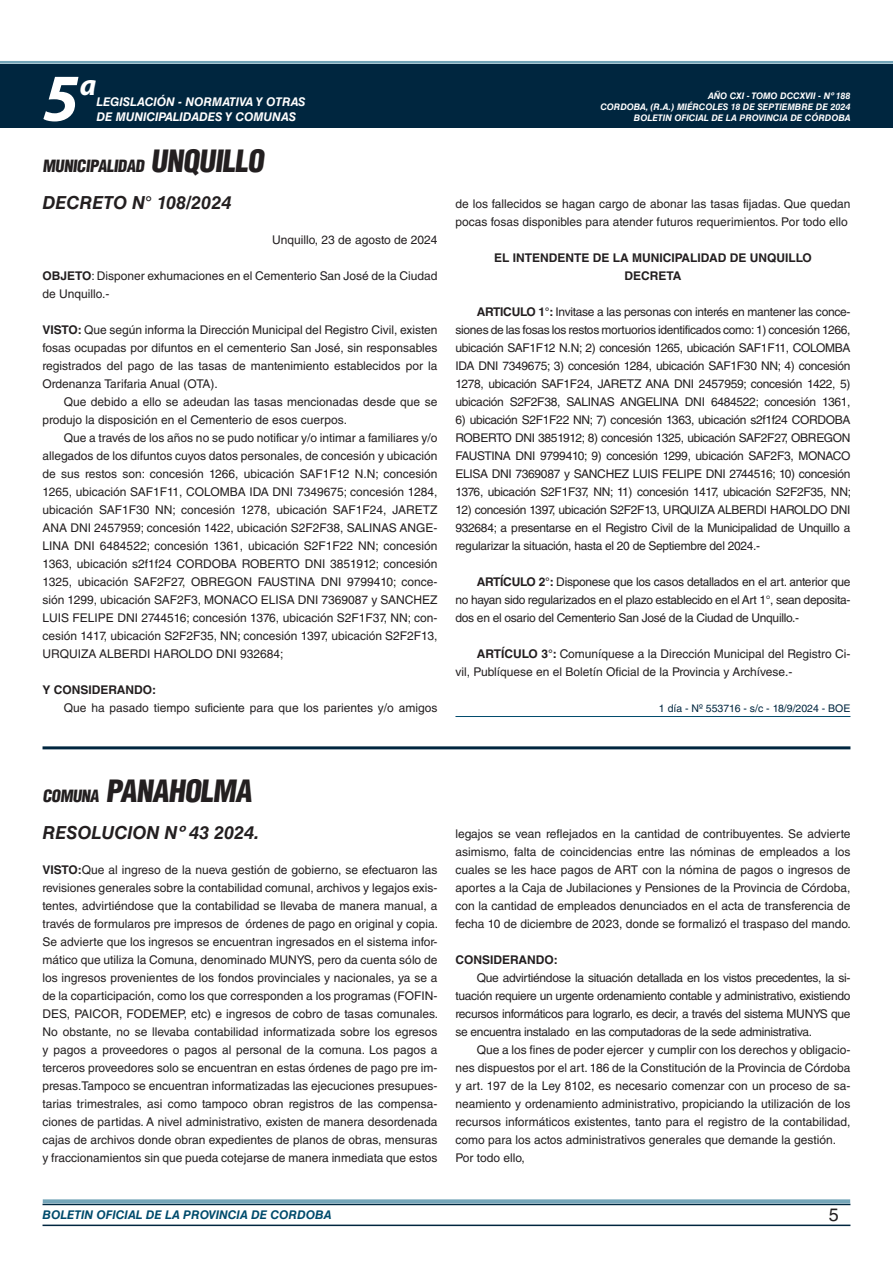
<style>
.page{position:relative;width:893px;height:1263px;background:#fff}
.page>*{position:absolute;margin:0;border:0;box-sizing:border-box;transform-origin:0 0}
.t1{font:italic 700 67.5px "Myriad Pro";color:#fff}
.BASE{font:900 condensed 30px "Helvetica LT Std";color:#231f20}
.t2{font:italic 700 30px "Myriad Pro";color:#fff}
.NOMBRE_DE_MINISTERIO{font:italic 700 18px "Helvetica LT Std";color:#231f20}
.t3{font:18px "Helvetica LT Std";color:#231f20}
.BASE-2{font:900 condensed 16.5px "Helvetica LT Std";color:#231f20}
.TEXTO_BASE{font:12px/18px "Helvetica LT Std";color:#231f20;text-align:justify}
.t4{font:italic 700 12px "Helvetica LT Std";color:#fff}
.RESUELVE{font:700 12px "Helvetica LT Std";color:#231f20}
.t5{font:italic 700 12px "Helvetica LT Std";color:#004b6c}
.TEXTO_BASE-2{font:700 12px "Helvetica LT Std";color:#231f20}
.FECHA{font:12px "Helvetica LT Std";color:#231f20}
.FECHA_DE_VENCIMIENTO{font:10.5px "Helvetica LT Std";color:#00263f}
.t6{font:italic 700 9px/10.8px "Helvetica LT Std";color:#fff;text-align:right}
.s1{font-size:30px}
.s2{font-weight:700}
.s3{font-size:16.5px}
</style>
<div class="page">
<div style="left:0;top:61px;width:893px;height:6px;background:#fff;opacity:.75"></div>
<div style="left:0;top:64px;width:893px;height:64px;background:#00263f"></div>
<hr style="left:43px;top:1224px;width:807px;height:2px;background:#00263f">
<div style="left:42px;top:1198px;width:809px;height:8px;background:#fff;opacity:.75"></div>
<hr style="left:455px;top:716px;width:395px;height:1px;background:#004b6c">
<hr style="left:43px;top:746px;width:807px;height:3px;background:#00263f">
<h1 class="t1" style="left:43px;top:54px;width:38px">5</h1>
<h2 class="t2" style="left:80px;top:66px;width:18px">a</h2>
<p class="t4" style="left:96px;top:95px;width:211px">LEGISLACIÓN - NORMATIVA Y OTRAS</p>
<p class="t4" style="left:96px;top:109px;width:201px">DE MUNICIPALIDADES Y COMUNAS</p>
<p class="BASE-2" style="left:43px;top:155px;width:227px">MUNICIPALIDAD <span class="s1">UNQUILLO</span></p>
<p class="NOMBRE_DE_MINISTERIO" style="left:43px;top:192px;width:190px">DECRETO N° 108/2024</p>
<p class="FECHA" style="left:272px;top:233px;width:167px">Unquillo, 23 de agosto de 2024</p>
<p class="TEXTO_BASE" style="left:43px;top:267px;width:396px"><span class="s2">OBJETO</span>: Disponer exhumaciones en el Cementerio San José de la Ciudad de Unquillo.-</p>
<p class="TEXTO_BASE" style="left:43px;top:321px;width:396px"><span class="s2">VISTO:</span> Que según informa la Dirección Municipal del Registro Civil, existen fosas ocupadas por difuntos en el cementerio San José, sin responsables registrados del pago de las tasas de mantenimiento establecidos por la Ordenanza Tarifaria Anual (OTA).</p>
<p class="TEXTO_BASE" style="left:43px;top:393px;width:396px;text-indent:21px">Que debido a ello se adeudan las tasas mencionadas desde que se produjo la disposición en el Cementerio de esos cuerpos.</p>
<p class="TEXTO_BASE" style="left:43px;top:429px;width:396px;text-indent:21px">Que a través de los años no se pudo notificar y/o intimar a familiares y/o allegados de los difuntos cuyos datos personales, de concesión y ubicación de sus restos son: concesión 1266, ubicación SAF1F12 N.N; concesión 1265, ubicación SAF1F11, COLOMBA IDA DNI 7349675; concesión 1284, ubicación SAF1F30 NN; concesión 1278, ubicación SAF1F24, JARETZ ANA DNI 2457959; concesión 1422, ubicación S2F2F38, SALINAS ANGE-LINA DNI 6484522; concesión 1361, ubicación S2F1F22 NN; concesión 1363, ubicación s2f1f24 CORDOBA ROBERTO DNI 3851912; concesión 1325, ubicación SAF2F27, OBREGON FAUSTINA DNI 9799410; conce&shy;sión 1299, ubicación SAF2F3, MONACO ELISA DNI 7369087 y SANCHEZ LUIS FELIPE DNI 2744516; concesión 1376, ubicación S2F1F37, NN; con&shy;cesión 1417, ubicación S2F2F35, NN; concesión 1397, ubicación S2F2F13, URQUIZA ALBERDI HAROLDO DNI 932684;</p>
<p class="TEXTO_BASE-2" style="left:43px;top:682px;width:115px">Y CONSIDERANDO:</p>
<p class="TEXTO_BASE" style="left:64px;top:699px;width:375px">Que ha pasado tiempo suficiente para que los parientes y/o amigos</p>
<p class="t6" style="left:600px;top:91px;width:252px">AÑO CXI - TOMO DCCXVII - Nº 188<br>CORDOBA, (R.A.) MIÉRCOLES 18 DE SEPTIEMBRE DE 2024<br>BOLETIN OFICIAL DE LA PROVINCIA DE CÓRDOBA</p>
<p class="TEXTO_BASE" style="left:455px;top:195px;width:396px">de los fallecidos se hagan cargo de abonar las tasas fijadas. Que quedan pocas fosas disponibles para atender futuros requerimientos. Por todo ello</p>
<p class="RESUELVE" style="left:494px;top:250px;width:319px">EL INTENDENTE DE LA MUNICIPALIDAD DE UNQUILLO</p>
<p class="RESUELVE" style="left:624px;top:268px;width:58px">DECRETA</p>
<p class="TEXTO_BASE" style="left:455px;top:303px;width:396px;text-indent:21px"><span class="s2">ARTICULO 1°:</span> Invitase a las personas con interés en mantener las conce&shy;siones de las fosas los restos mortuorios identificados como: 1) concesión 1266, ubicación SAF1F12 N.N; 2) concesión 1265, ubicación SAF1F11, COLOMBA IDA DNI 7349675; 3) concesión 1284, ubicación SAF1F30 NN; 4) concesión 1278, ubicación SAF1F24, JARETZ ANA DNI 2457959; concesión 1422, 5) ubicación S2F2F38, SALINAS ANGELINA DNI 6484522; concesión 1361,</p>
<p class="TEXTO_BASE" style="left:455px;top:411px;width:397px">6) ubicación S2F1F22 NN; 7) concesión 1363, ubicación s2f1f24 CORDOBA ROBERTO DNI 3851912; 8) concesión 1325, ubicación SAF2F27, OBREGON FAUSTINA DNI 9799410; 9) concesión 1299, ubicación SAF2F3, MONACO ELISA DNI 7369087 y SANCHEZ LUIS FELIPE DNI 2744516; 10) concesión 1376, ubicación S2F1F37, NN; 11) concesión 1417, ubicación S2F2F35, NN;</p>
<p class="TEXTO_BASE" style="left:455px;top:501px;width:396px">12) concesión 1397, ubicación S2F2F13, URQUIZA ALBERDI HAROLDO DNI 932684; a presentarse en el Registro Civil de la Municipalidad de Unquillo a regularizar la situación, hasta el 20 de Septiembre del 2024.-</p>
<p class="TEXTO_BASE" style="left:455px;top:573px;width:396px;text-indent:21px"><span class="s2">ARTÍCULO 2°:</span> Disponese que los casos detallados en el art. anterior que no hayan sido regularizados en el plazo establecido en el Art 1°, sean deposita&shy;dos en el osario del Cementerio San José de la Ciudad de Unquillo.-</p>
<p class="TEXTO_BASE" style="left:455px;top:645px;width:396px;text-indent:21px"><span class="s2">ARTÍCULO 3°:</span> Comuníquese a la Dirección Municipal del Registro Ci&shy;vil, Publíquese en el Boletín Oficial de la Provincia y Archívese.-</p>
<p class="FECHA_DE_VENCIMIENTO" style="left:659px;top:702px;width:193px">1 día - Nº 553716 - s/c - 18/9/2024 - BOE</p>
<p class="BASE" style="left:43px;top:772px;width:215px"><span class="s3">COMUNA</span> PANAHOLMA</p>
<p class="NOMBRE_DE_MINISTERIO" style="left:43px;top:822px;width:218px">RESOLUCION Nº 43 2024.</p>
<p class="TEXTO_BASE" style="left:43px;top:861px;width:397px"><span class="s2">VISTO:</span>Que al ingreso de la nueva gestión de gobierno, se efectuaron las revisiones generales sobre la contabilidad comunal, archivos y legajos exis&shy;tentes, advirtiéndose que la contabilidad se llevaba de manera manual, a través de formularos pre impresos de órdenes de pago en original y copia.<br>Se advierte que los ingresos se encuentran ingresados en el sistema infor&shy;mático que utiliza la Comuna, denominado MUNYS, pero da cuenta sólo de los ingresos provenientes de los fondos provinciales y nacionales, ya se a de la coparticipación, como los que corresponden a los programas (FOFIN-DES, PAICOR, FODEMEP, etc) e ingresos de cobro de tasas comunales.<br>No obstante, no se llevaba contabilidad informatizada sobre los egresos y pagos a proveedores o pagos al personal de la comuna. Los pagos a terceros proveedores solo se encuentran en estas órdenes de pago pre im&shy;presas.Tampoco se encuentran informatizadas las ejecuciones presupues&shy;tarias trimestrales, asi como tampoco obran registros de las compensa&shy;ciones de partidas. A nivel administrativo, existen de manera desordenada cajas de archivos donde obran expedientes de planos de obras, mensuras y fraccionamientos sin que pueda cotejarse de manera inmediata que estos</p>
<p class="TEXTO_BASE" style="left:455px;top:825px;width:397px">legajos se vean reflejados en la cantidad de contribuyentes. Se advierte asimismo, falta de coincidencias entre las nóminas de empleados a los cuales se les hace pagos de ART con la nómina de pagos o ingresos de aportes a la Caja de Jubilaciones y Pensiones de la Provincia de Córdoba, con la cantidad de empleados denunciados en el acta de transferencia de fecha 10 de diciembre de 2023, donde se formalizó el traspaso del mando.</p>
<p class="TEXTO_BASE-2" style="left:455px;top:952px;width:104px">CONSIDERANDO:</p>
<p class="TEXTO_BASE" style="left:455px;top:969px;width:396px;text-indent:21px">Que advirtiéndose la situación detallada en los vistos precedentes, la si&shy;tuación requiere un urgente ordenamiento contable y administrativo, existiendo recursos informáticos para lograrlo, es decir, a través del sistema MUNYS que se encuentra instalado en las computadoras de la sede administrativa.</p>
<p class="TEXTO_BASE" style="left:455px;top:1041px;width:396px;text-indent:21px">Que a los fines de poder ejercer y cumplir con los derechos y obligacio&shy;nes dispuestos por el art. 186 de la Constitución de la Provincia de Córdoba y art. 197 de la Ley 8102, es necesario comenzar con un proceso de sa&shy;neamiento y ordenamiento administrativo, propiciando la utilización de los recursos informáticos existentes, tanto para el registro de la contabilidad, como para los actos administrativos generales que demande la gestión.</p>
<p class="TEXTO_BASE" style="left:455px;top:1149px;width:71px">Por todo ello,</p>
<p class="t5" style="left:43px;top:1208px;width:290px">BOLETIN OFICIAL DE LA PROVINCIA DE CORDOBA</p>
<h3 class="t3" style="left:829px;top:1204px;width:12px">5</h3>
</div>
